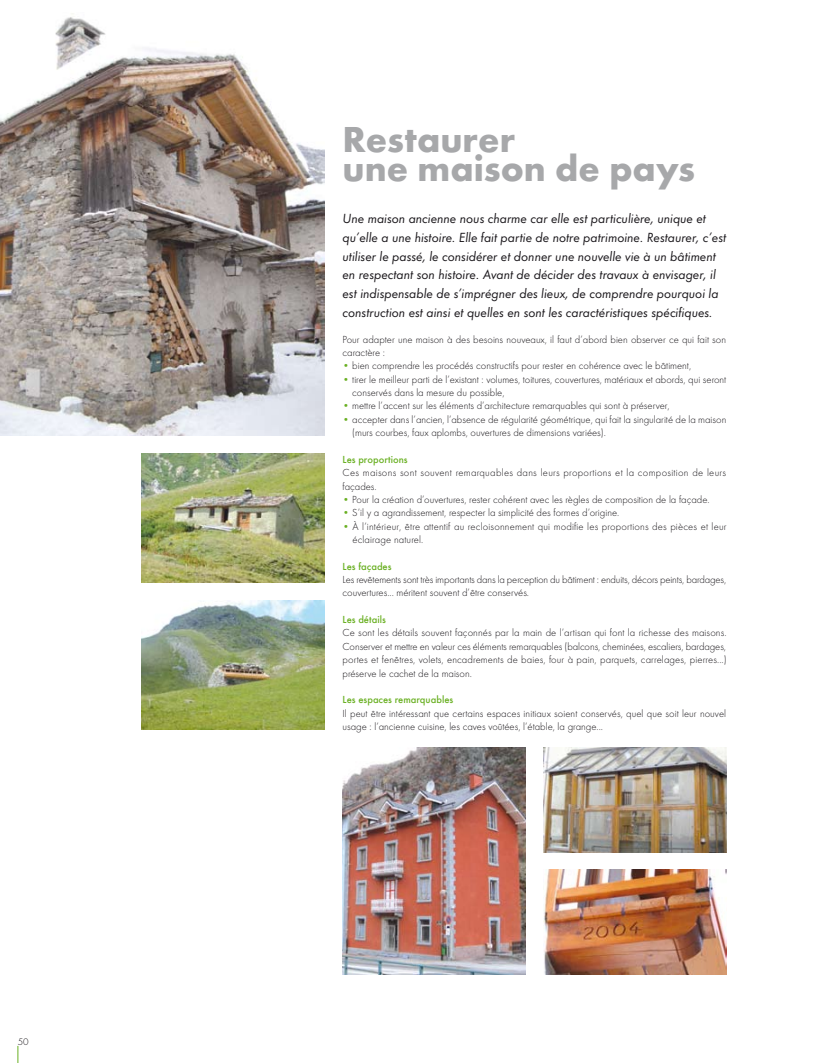
<style>
.page{position:relative;width:815px;height:1063px;background:#fff}
.page>*{position:absolute;margin:0;border:0;box-sizing:border-box;transform-origin:0 0}
.t1{font:700 37.5px/28.8px "Futura T";color:#a7a8aa}
.t2{font:italic 13.75px/18.8px "Futura T";color:#1a171b}
.t3{font:300 10.62px/13.4px "Futura T";color:#1a171b}
.t4{font:300 10.62px/13.4px "Futura T";letter-spacing:.025em;color:#1a171b}
.t5{font:500 10.62px "Futura T";color:#6ab023}
.t6{font:300 10px "Futura T";color:#1a171b}
.s1{color:#6ab023}
</style>
<div class="page">
<svg style="left:18px;top:1046px;width:1px;height:17px"></svg>
<img style="left:543px;top:748px;width:183px;height:104px">
<img style="left:543px;top:870px;width:183px;height:104px">
<img style="left:0;top:13px;width:325px;height:423px">
<img style="left:142px;top:454px;width:183px;height:129px">
<img style="left:142px;top:601px;width:183px;height:129px">
<img style="left:343px;top:748px;width:183px;height:226px">
<p class="t6" style="left:18px;top:1036px;width:12px">50</p>
<h1 class="t1" style="left:343px;top:125px;width:354px">Restaurer<br>une maison de pays</h1>
<p class="t2" style="left:343px;top:209px;width:385px">Une maison ancienne nous charme car elle est particulière, unique et qu’elle a une histoire. Elle fait partie de notre patrimoine. Restaurer, c’est utiliser le passé, le considérer et donner une nouvelle vie à un bâtiment en respectant son histoire. Avant de décider des travaux à envisager, il est indispensable de s’imprégner des lieux, de comprendre pourquoi la construction est ainsi et quelles en sont les caractéristiques spécifiques.</p>
<p class="t3" style="left:343px;top:332px;width:385px">Pour adapter une maison à des besoins nouveaux, il faut d’abord bien observer ce qui fait son caractère :</p>
<p class="t3" style="left:343px;top:359px;width:350px"><span class="s1">•</span> bien comprendre les procédés constructifs pour rester en cohérence avec le bâtiment,</p>
<p class="t3" style="left:352px;top:372px;width:376px;text-indent:-10px"><span class="s1">•</span> tirer le meilleur parti de l’existant : volumes, toitures, couvertures, matériaux et abords, qui seront conservés dans la mesure du possible,</p>
<p class="t3" style="left:343px;top:399px;width:328px"><span class="s1">•</span> mettre l’accent sur les éléments d’architecture remarquables qui sont à préserver,</p>
<p class="t3" style="left:352px;top:413px;width:376px;text-indent:-10px"><span class="s1">•</span> accepter dans l’ancien, l’absence de régularité géométrique, qui fait la singularité de la maison (murs courbes, faux aplombs, ouvertures de dimensions variées).</p>
<p class="t5" style="left:343px;top:453px;width:67px">Les proportions</p>
<p class="t4" style="left:343px;top:466px;width:385px">Ces maisons sont souvent remarquables dans leurs proportions et la composition de leurs façades.</p>
<p class="t3" style="left:343px;top:493px;width:369px"><span class="s1">•</span> Pour la création d’ouvertures, rester cohérent avec les règles de composition de la façade.</p>
<p class="t3" style="left:343px;top:506px;width:278px"><span class="s1">•</span> S’il y a agrandissement, respecter la simplicité des formes d’origine.</p>
<p class="t3" style="left:352px;top:519px;width:376px;text-indent:-10px"><span class="s1">•</span> À l’intérieur, être attentif au recloisonnement qui modifie les proportions des pièces et leur éclairage naturel.</p>
<p class="t5" style="left:343px;top:560px;width:51px">Les façades</p>
<p class="t3" style="left:343px;top:573px;width:385px">Les revêtements sont très importants dans la perception du bâtiment : enduits, décors peints, bardages, couvertures... méritent souvent d’être conservés.</p>
<p class="t5" style="left:343px;top:613px;width:45px">Les détails</p>
<p class="t3" style="left:343px;top:626px;width:386px;text-align:justify">Ce sont les détails souvent façonnés par la main de l’artisan qui font la richesse des maisons.<br>Conserver et mettre en valeur ces éléments remarquables (balcons, cheminées, escaliers, bardages, portes et fenêtres, volets, encadrements de baies, four à pain, parquets, carrelages, pierres...) préserve le cachet de la maison.</p>
<p class="t5" style="left:343px;top:694px;width:112px">Les espaces remarquables</p>
<p class="t3" style="left:343px;top:706px;width:385px">Il peut être intéressant que certains espaces initiaux soient conservés, quel que soit leur nouvel usage : l’ancienne cuisine, les caves voûtées, l’étable, la grange...</p>
</div>
